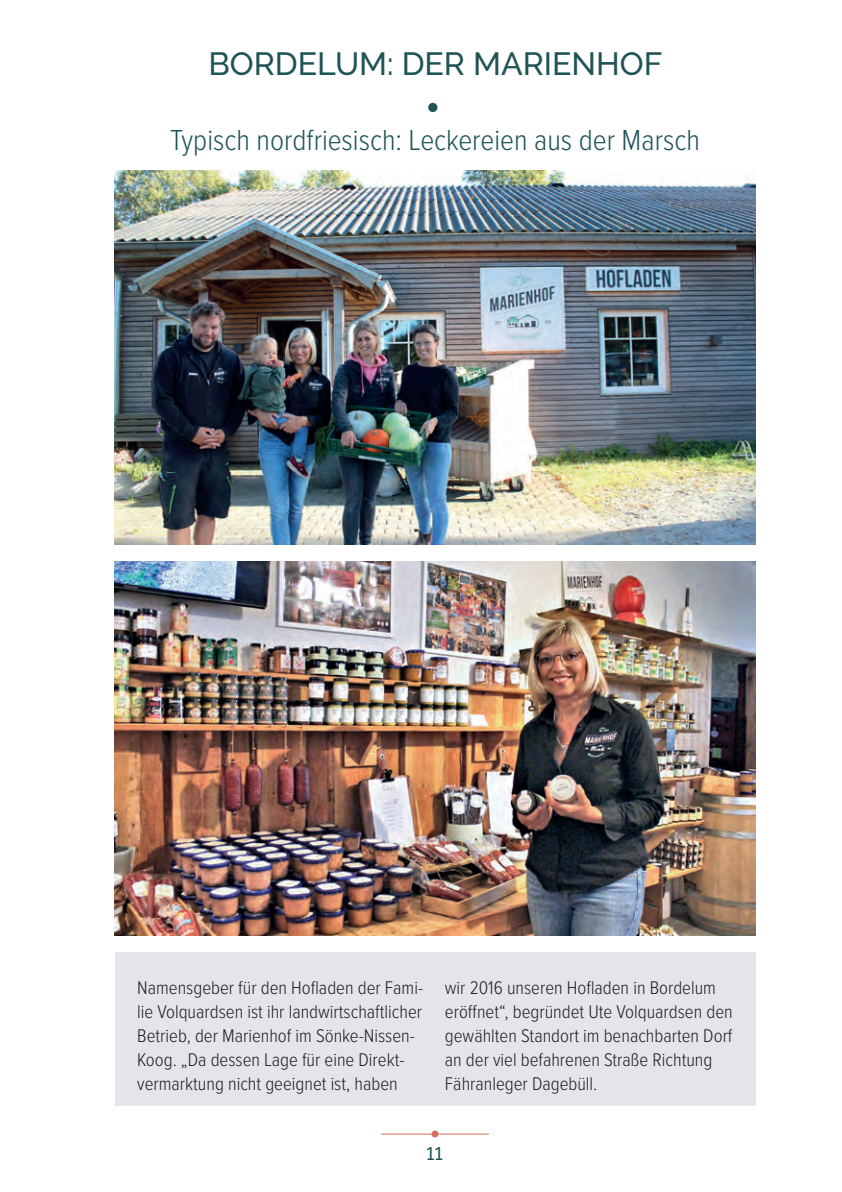
<style>
.page{position:relative;width:842px;height:1192px;background:#fff}
.page>*{position:absolute;margin:0;border:0;box-sizing:border-box;transform-origin:0 0}
.t1{font:500 32px "Raleway";color:#1f5456}
.t2{font:300 30px "Proxima Nova Cond";color:#1f5456}
.t3{font:300 19px/24px "Proxima Nova Cond";color:#231f20}
.t4{font:500 18px "Raleway";color:#1f5456}
</style>
<div class="page">
<hr style="left:381px;top:1133px;width:108px;height:1px;background:#d26d5e">
<div style="left:431px;top:1130px;width:7px;height:7px;background:#d26d5e;border-radius:50%"></div>
<div style="left:428px;top:103px;width:9px;height:9px;background:#1f5456;border-radius:50%"></div>
<div style="left:115px;top:952px;width:640px;height:153px;background:#e3e5ea"></div>
<img style="left:115px;top:170px;width:640px;height:374px">
<img style="left:115px;top:561px;width:640px;height:374px">
<h1 class="t1" style="left:208px;top:46px;width:455px">BORDELUM: DER MARIENHOF</h1>
<h2 class="t2" style="left:170px;top:118px;width:531px">Typisch nordfriesisch: Leckereien aus der Marsch</h2>
<p class="t3" style="left:137px;top:974px;width:287px">Namensgeber für den Hofladen der Fami&shy;lie Volquardsen ist ihr landwirtschaftlicher Betrieb, der Marienhof im Sönke-Nissen-Koog. „Da dessen Lage für eine Direkt&shy;vermarktung nicht geeignet ist, haben</p>
<p class="t3" style="left:445px;top:974px;width:289px">wir 2016 unseren Hofladen in Bordelum eröffnet“, begründet Ute Volquardsen den gewählten Standort im benachbarten Dorf an der viel befahrenen Straße Richtung Fähranleger Dagebüll.</p>
<p class="t4" style="left:426px;top:1143px;width:18px">11</p>
</div>
